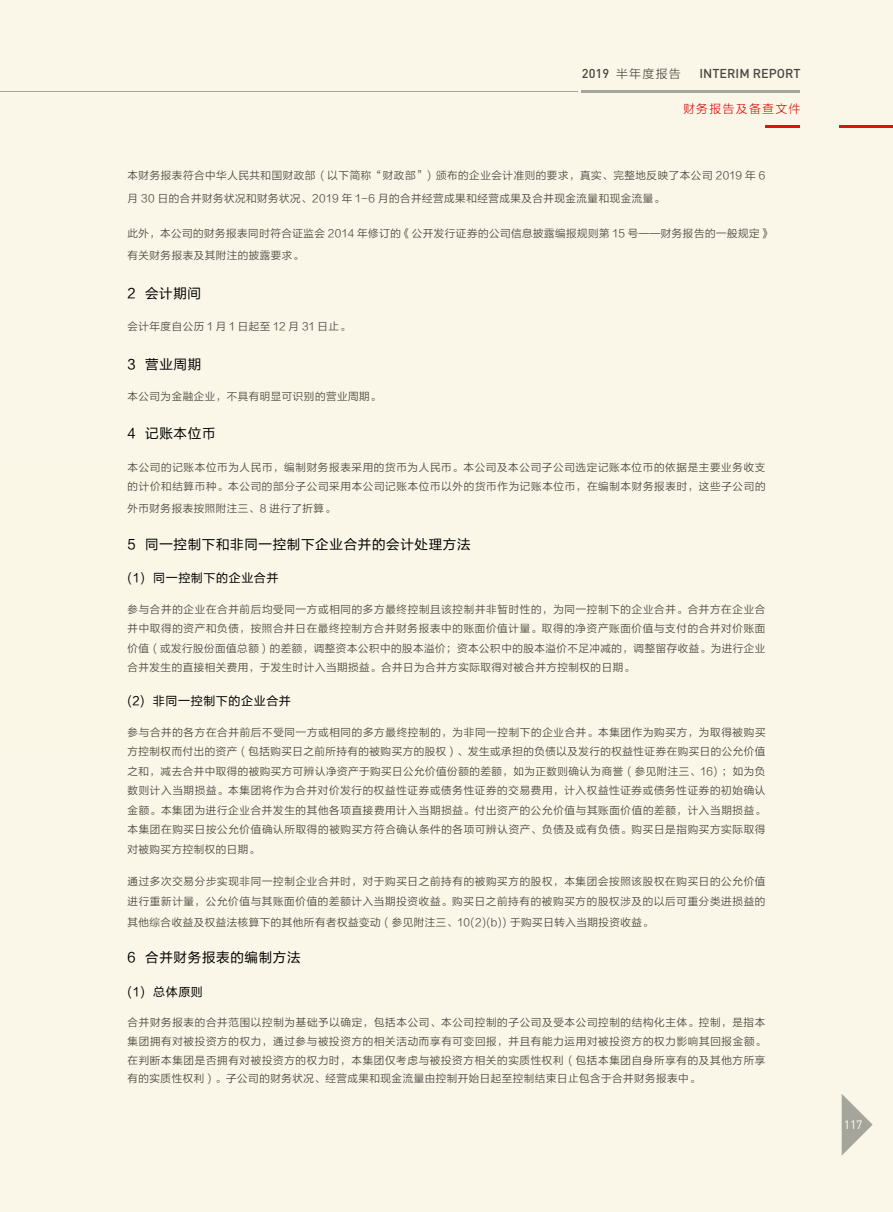
<style>
.page{position:relative;width:893px;height:1212px;background:#faf7e8}
.page>*{position:absolute;margin:0;border:0;box-sizing:border-box;transform-origin:0 0}
.t1{font:13.5px "FZLTHJW GB1 0";letter-spacing:.05em;color:#000}
.t2{font:500 12.75px "DIN Pro";color:#4a4640}
.t3{font:12px "FZLTHJW GB1 0";letter-spacing:.05em;color:#000}
.t4{font:12px "FZLTXHK";letter-spacing:.1em;color:#4a4640}
.t5{font:12px "FZLTXHK";letter-spacing:.1em;color:#d91413}
.t6{font:12px "DIN Pro";color:#fff}
.t7{font:10.5px/19.5px "FZLTXIHJW GB1 0";letter-spacing:.055em;color:#4a4640}
.s1{font-family:"DIN Pro";font-weight:500;font-size:12.75px}
</style>
<div class="page">
<hr style="left:582px;top:90px;width:218px;height:2px;background:#a6a59b">
<hr style="left:766px;top:125px;width:34px;height:2px;background:#d91413">
<hr style="left:840px;top:125px;width:53px;height:2px;background:#d91413">
<svg style="left:842px;top:1094px;width:31px;height:61px"></svg>
<hr style="left:0;top:91px;width:577px;height:1px;background:#a6a59b">
<p class="t4" style="left:582px;top:67px;width:100px"><span class="s1">2019</span> 半年度报告</p>
<p class="t2" style="left:699px;top:64px;width:103px">INTERIM REPORT</p>
<p class="t5" style="left:683px;top:102px;width:119px">财务报告及备查文件</p>
<p class="t7" style="left:128px;top:165px;width:639px;line-height:22.5px">本财务报表符合中华人民共和国财政部 ( 以下简称“财政部”) 颁布的企业会计准则的要求，真实、完整地反映了本公司 2019 年 6月 30 日的合并财务状况和财务状况、2019 年 1-6 月的合并经营成果和经营成果及合并现金流量和现金流量。</p>
<p class="t7" style="left:128px;top:222px;width:645px;line-height:22.5px">此外，本公司的财务报表同时符合证监会 2014 年修订的《公开发行证券的公司信息披露编报规则第 15 号——财务报告的一般规定》有关财务报表及其附注的披露要求。</p>
<p class="t1" style="left:128px;top:286px;width:75px">2 会计期间</p>
<p class="t7" style="left:128px;top:317px;width:224px">会计年度自公历 1 月 1 日起至 12 月 31 日止。</p>
<p class="t1" style="left:128px;top:356px;width:75px">3 营业周期</p>
<p class="t7" style="left:128px;top:387px;width:255px">本公司为金融企业，不具有明显可识别的营业周期。</p>
<p class="t1" style="left:128px;top:426px;width:89px">4 记账本位币</p>
<p class="t7" style="left:128px;top:458px;width:639px">本公司的记账本位币为人民币，编制财务报表采用的货币为人民币。本公司及本公司子公司选定记账本位币的依据是主要业务收支的计价和结算币种。本公司的部分子公司采用本公司记账本位币以外的货币作为记账本位币，在编制本财务报表时，这些子公司的</p>
<p class="t7" style="left:128px;top:499px;width:209px">外币财务报表按照附注三、8 进行了折算。</p>
<p class="t1" style="left:128px;top:536px;width:344px">5 同一控制下和非同一控制下企业合并的会计处理方法</p>
<p class="t3" style="left:128px;top:571px;width:152px">(1) 同一控制下的企业合并</p>
<p class="t7" style="left:128px;top:600px;width:639px;text-align:justify">参与合并的企业在合并前后均受同一方或相同的多方最终控制且该控制并非暂时性的，为同一控制下的企业合并。合并方在企业合并中取得的资产和负债，按照合并日在最终控制方合并财务报表中的账面价值计量。取得的净资产账面价值与支付的合并对价账面价值 ( 或发行股份面值总额 ) 的差额，调整资本公积中的股本溢价；资本公积中的股本溢价不足冲减的，调整留存收益。为进行企业合并发生的直接相关费用，于发生时计入当期损益。合并日为合并方实际取得对被合并方控制权的日期。</p>
<p class="t3" style="left:128px;top:694px;width:165px">(2) 非同一控制下的企业合并</p>
<p class="t7" style="left:128px;top:723px;width:639px;text-align:justify">参与合并的各方在合并前后不受同一方或相同的多方最终控制的，为非同一控制下的企业合并。本集团作为购买方，为取得被购买方控制权而付出的资产 ( 包括购买日之前所持有的被购买方的股权 ) 、发生或承担的负债以及发行的权益性证券在购买日的公允价值之和，减去合并中取得的被购买方可辨认净资产于购买日公允价值份额的差额，如为正数则确认为商誉 ( 参见附注三、16) ；如为负数则计入当期损益。本集团将作为合并对价发行的权益性证券或债务性证券的交易费用，计入权益性证券或债务性证券的初始确认金额。本集团为进行企业合并发生的其他各项直接费用计入当期损益。付出资产的公允价值与其账面价值的差额，计入当期损益。本集团在购买日按公允价值确认所取得的被购买方符合确认条件的各项可辨认资产、负债及或有负债。购买日是指购买方实际取得对被购买方控制权的日期。</p>
<p class="t7" style="left:128px;top:872px;width:639px">通过多次交易分步实现非同一控制企业合并时，对于购买日之前持有的被购买方的股权，本集团会按照该股权在购买日的公允价值进行重新计量，公允价值与其账面价值的差额计入当期投资收益。购买日之前持有的被购买方的股权涉及的以后可重分类进损益的</p>
<p class="t7" style="left:128px;top:912px;width:527px">其他综合收益及权益法核算下的其他所有者权益变动 ( 参见附注三、10(2)(b)) 于购买日转入当期投资收益。</p>
<p class="t1" style="left:128px;top:950px;width:174px">6 合并财务报表的编制方法</p>
<p class="t3" style="left:128px;top:985px;width:77px">(1) 总体原则</p>
<p class="t7" style="left:128px;top:1013px;width:639px;line-height:18.8px;text-align:justify">合并财务报表的合并范围以控制为基础予以确定，包括本公司、本公司控制的子公司及受本公司控制的结构化主体。控制，是指本集团拥有对被投资方的权力，通过参与被投资方的相关活动而享有可变回报，并且有能力运用对被投资方的权力影响其回报金额。在判断本集团是否拥有对被投资方的权力时，本集团仅考虑与被投资方相关的实质性权利 ( 包括本集团自身所享有的及其他方所享有的实质性权利 ) 。子公司的财务状况、经营成果和现金流量由控制开始日起至控制结束日止包含于合并财务报表中。</p>
<p class="t6" style="left:844px;top:1117px;width:20px">117</p>
</div>
